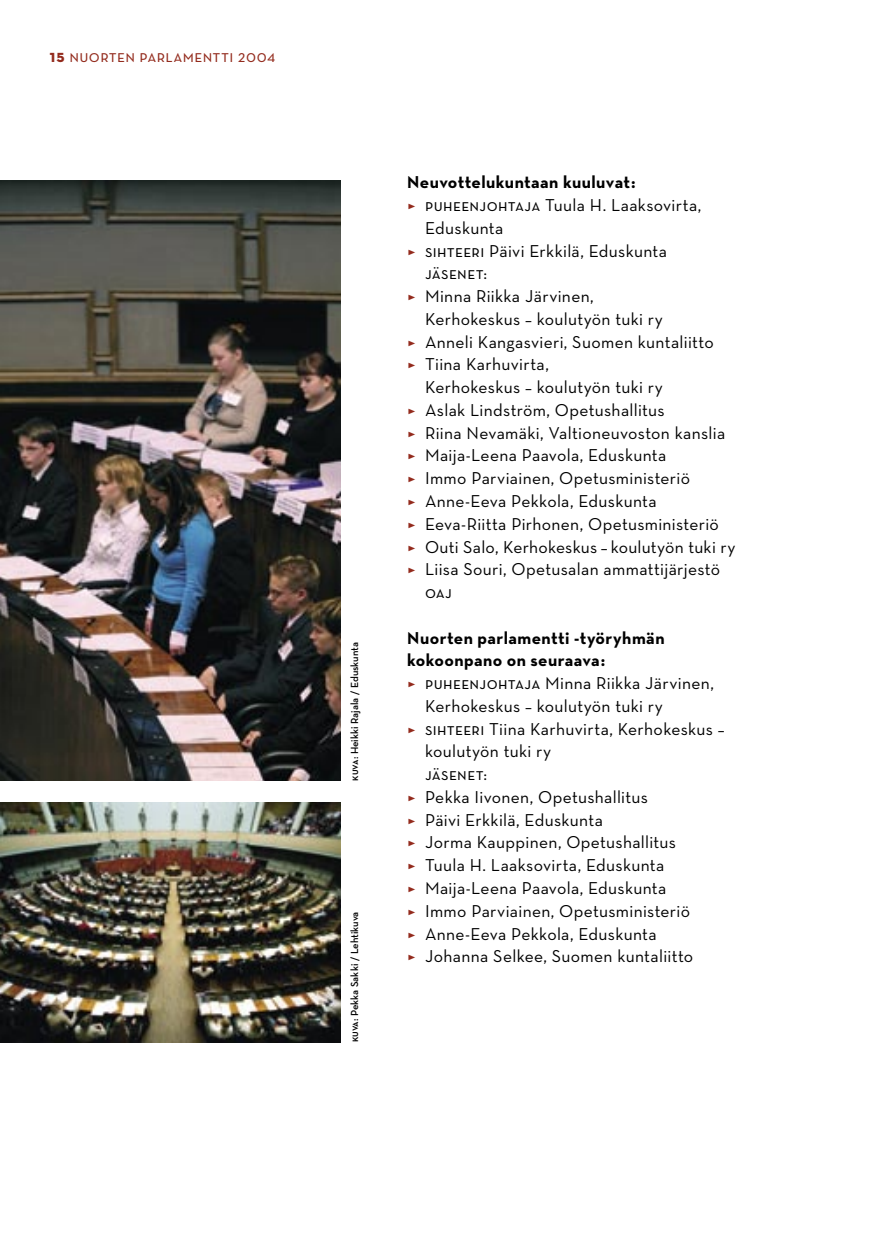
<style>
.page{position:relative;width:869px;height:1241px;background:#fff}
.page>*{position:absolute;margin:0;border:0;box-sizing:border-box;transform-origin:0 0}
.Eduskunta_Leipis_NP_Kepler{font:17.5px/22.8px "Neutra Text";letter-spacing:.02em;color:#000}
.Eduskunta_Leipis_NP_Kepler-2{font:700 17.5px/22.8px "Neutra Text";letter-spacing:.025em;color:#000}
.t1{font:17.5px "Neutra Text Book SC";letter-spacing:.02em;color:#932b1d}
.Eduskunta_Leipis_NP_Kepler-3{font:17.5px "Neutra Text Book SC";letter-spacing:.02em;color:#000}
.Eduskunta_Leipis_ei_sis_Kepler{font:600 10.5px "Neutra Text";color:#000}
.s1{font-family:"Neutra Text Bold SC"}
.s2{font-family:"Neutra Text Demi SC";font-weight:400}
.s3{font-family:"The Sans Caps";font-size:15.75px;color:#932b1d}
.s4{font-family:"Neutra Text Book SC"}
.s5{font-family:"Neutra Text"}
</style>
<div class="page">
<img style="left:0;top:180px;width:340px;height:600px">
<img style="left:0;top:802px;width:340px;height:240px">
<p class="t1" style="left:50px;top:45px;width:227px"><span class="s1">15</span> nuorten parlamentti 2004</p>
<p class="Eduskunta_Leipis_ei_sis_Kepler" style="left:348px;top:780px;width:140px;rotate:-90deg"><span class="s2">kuva:</span> Heikki Rajala / Eduskunta</p>
<p class="Eduskunta_Leipis_ei_sis_Kepler" style="left:348px;top:1042px;width:132px;rotate:-90deg"><span class="s2">kuva:</span> Pekka Sakki / Lehtikuva</p>
<p class="Eduskunta_Leipis_NP_Kepler-2" style="left:407px;top:170px;width:230px">Neuvottelukuntaan kuuluvat:</p>
<p class="Eduskunta_Leipis_NP_Kepler" style="left:425px;top:193px;width:278px;text-indent:-18px"><span class="s3">&gt;</span> <span class="s4">puheenjohtaja</span> Tuula H. Laaksovirta,<br>Eduskunta</p>
<p class="Eduskunta_Leipis_NP_Kepler" style="left:407px;top:239px;width:261px"><span class="s3">&gt;</span> <span class="s4">sihteeri</span> Päivi Erkkilä, Eduskunta</p>
<p class="Eduskunta_Leipis_NP_Kepler-3" style="left:425px;top:263px;width:64px">jäsenet:</p>
<p class="Eduskunta_Leipis_NP_Kepler" style="left:425px;top:284px;width:239px;text-indent:-18px"><span class="s3">&gt;</span> Minna Riikka Järvinen,<br>Kerhokeskus – koulutyön tuki ry</p>
<p class="Eduskunta_Leipis_NP_Kepler" style="left:407px;top:330px;width:308px"><span class="s3">&gt;</span> Anneli Kangasvieri, Suomen kuntaliitto</p>
<p class="Eduskunta_Leipis_NP_Kepler" style="left:425px;top:353px;width:239px;text-indent:-18px"><span class="s3">&gt;</span> Tiina Karhuvirta,<br>Kerhokeskus – koulutyön tuki ry</p>
<p class="Eduskunta_Leipis_NP_Kepler" style="left:407px;top:398px;width:259px"><span class="s3">&gt;</span> Aslak Lindström, Opetushallitus</p>
<p class="Eduskunta_Leipis_NP_Kepler" style="left:407px;top:421px;width:319px"><span class="s3">&gt;</span> Riina Nevamäki, Valtioneuvoston kanslia</p>
<p class="Eduskunta_Leipis_NP_Kepler" style="left:407px;top:444px;width:261px"><span class="s3">&gt;</span> Maija-Leena Paavola, Eduskunta</p>
<p class="Eduskunta_Leipis_NP_Kepler" style="left:407px;top:466px;width:284px"><span class="s3">&gt;</span> Immo Parviainen, Opetusministeriö</p>
<p class="Eduskunta_Leipis_NP_Kepler" style="left:407px;top:489px;width:251px"><span class="s3">&gt;</span> Anne-Eeva Pekkola, Eduskunta</p>
<p class="Eduskunta_Leipis_NP_Kepler" style="left:407px;top:512px;width:313px"><span class="s3">&gt;</span> Eeva-Riitta Pirhonen, Opetusministeriö</p>
<p class="Eduskunta_Leipis_NP_Kepler" style="left:407px;top:535px;width:329px"><span class="s3">&gt;</span> Outi Salo, Kerhokeskus – koulutyön tuki ry</p>
<p class="Eduskunta_Leipis_NP_Kepler" style="left:425px;top:557px;width:296px;text-indent:-18px"><span class="s3">&gt;</span> Liisa Souri, Opetusalan ammattijärjestö <span class="s4">oaj</span></p>
<p class="Eduskunta_Leipis_NP_Kepler-2" style="left:407px;top:625px;width:259px">Nuorten parlamentti -työryhmän kokoonpano on seuraava:</p>
<p class="Eduskunta_Leipis_NP_Kepler" style="left:425px;top:671px;width:290px;text-indent:-18px"><span class="s3">&gt;</span> <span class="s4">puheenjohtaja</span> Minna Riikka Järvinen,<br>Kerhokeskus – koulutyön tuki ry</p>
<p class="Eduskunta_Leipis_NP_Kepler" style="left:425px;top:717px;width:301px;text-indent:-18px"><span class="s3">&gt;</span> <span class="s4">sihteeri</span> Tiina Karhuvirta, Kerhokeskus – koulutyön tuki ry</p>
<p class="Eduskunta_Leipis_NP_Kepler-3" style="left:425px;top:763px;width:64px">jäsenet<span class="s5">:</span></p>
<p class="Eduskunta_Leipis_NP_Kepler" style="left:407px;top:785px;width:242px"><span class="s3">&gt;</span> Pekka Iivonen, Opetushallitus</p>
<p class="Eduskunta_Leipis_NP_Kepler" style="left:407px;top:808px;width:197px"><span class="s3">&gt;</span> Päivi Erkkilä, Eduskunta</p>
<p class="Eduskunta_Leipis_NP_Kepler" style="left:407px;top:830px;width:270px"><span class="s3">&gt;</span> Jorma Kauppinen, Opetushallitus</p>
<p class="Eduskunta_Leipis_NP_Kepler" style="left:407px;top:853px;width:259px"><span class="s3">&gt;</span> Tuula H. Laaksovirta, Eduskunta</p>
<p class="Eduskunta_Leipis_NP_Kepler" style="left:407px;top:876px;width:261px"><span class="s3">&gt;</span> Maija-Leena Paavola, Eduskunta</p>
<p class="Eduskunta_Leipis_NP_Kepler" style="left:407px;top:899px;width:284px"><span class="s3">&gt;</span> Immo Parviainen, Opetusministeriö</p>
<p class="Eduskunta_Leipis_NP_Kepler" style="left:407px;top:921px;width:251px"><span class="s3">&gt;</span> Anne-Eeva Pekkola, Eduskunta</p>
<p class="Eduskunta_Leipis_NP_Kepler" style="left:407px;top:944px;width:287px"><span class="s3">&gt;</span> Johanna Selkee, Suomen kuntaliitto</p>
</div>
